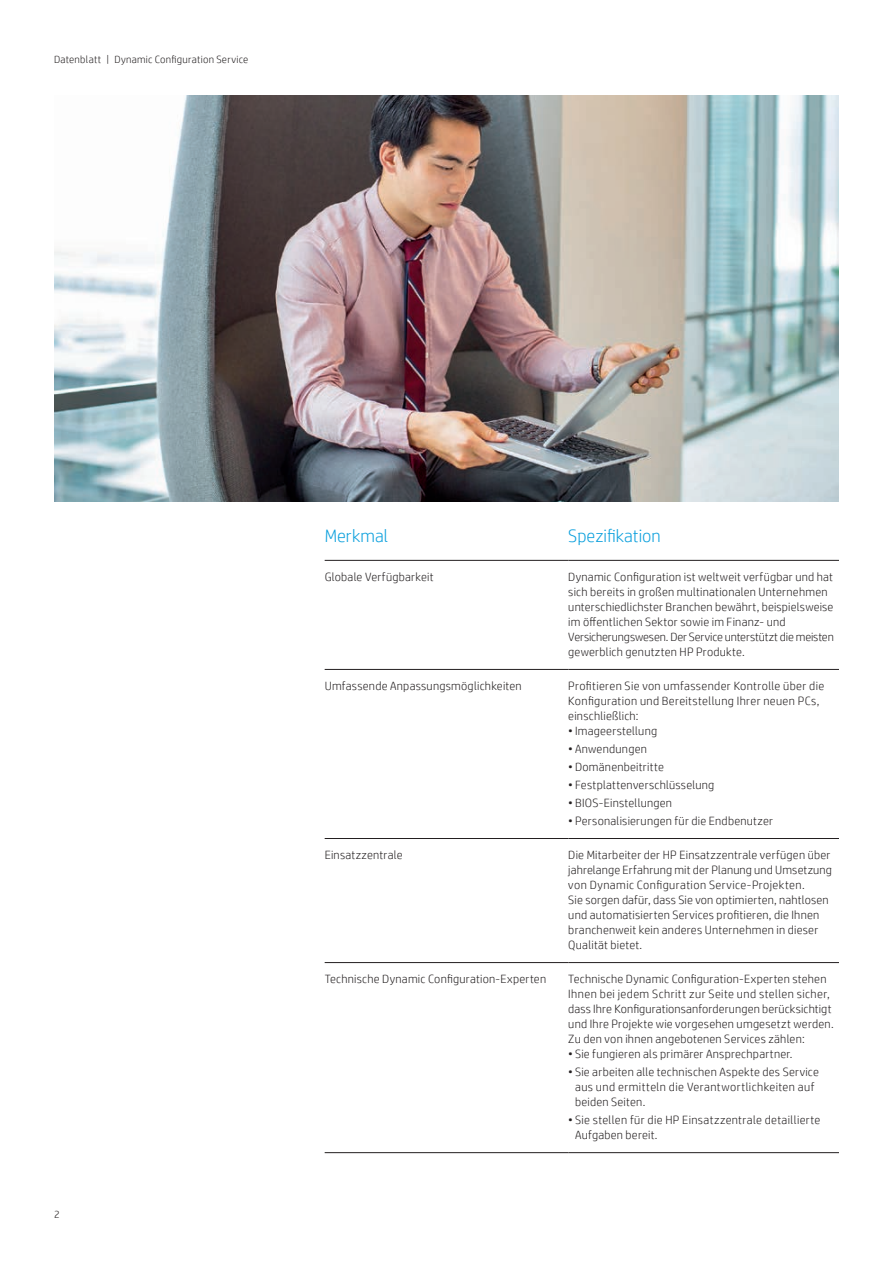
<style>
.page{position:relative;width:893px;height:1263px;background:#fff}
.page>*{position:absolute;margin:0;border:0;box-sizing:border-box;transform-origin:0 0}
.Subhead_table_12_14{font:300 18px "HP Simplified";color:#0ca0dd}
.Table_text_8pt{font:300 12px/15px "HP Simplified";letter-spacing:.02em;color:#231f20}
.Page_number_left{font:300 10.5px "HP Simplified";letter-spacing:.025em;color:#231f20}
</style>
<div class="page">
<img style="left:54px;top:95px;width:785px;height:406px">
<hr style="left:325px;top:669px;width:243px;height:1px;background:#231f20">
<hr style="left:568px;top:669px;width:271px;height:1px;background:#231f20">
<hr style="left:325px;top:838px;width:243px;height:1px;background:#231f20">
<hr style="left:568px;top:838px;width:271px;height:1px;background:#231f20">
<hr style="left:325px;top:962px;width:243px;height:1px;background:#231f20">
<hr style="left:568px;top:962px;width:271px;height:1px;background:#231f20">
<hr style="left:325px;top:1152px;width:243px;height:1px;background:#231f20">
<hr style="left:568px;top:1152px;width:271px;height:1px;background:#231f20">
<hr style="left:325px;top:560px;width:243px;height:1px;background:#231f20">
<hr style="left:568px;top:560px;width:271px;height:1px;background:#231f20">
<p class="Page_number_left" style="left:54px;top:52px;width:196px">Datenblatt | Dynamic Configuration Service</p>
<p class="Page_number_left" style="left:54px;top:1207px;width:7px">2</p>
<p class="Subhead_table_12_14" style="left:325px;top:523px;width:65px">Merkmal</p>
<p class="Subhead_table_12_14" style="left:568px;top:523px;width:94px">Spezifikation</p>
<p class="Table_text_8pt" style="left:325px;top:569px;width:111px">Globale Verfügbarkeit</p>
<p class="Table_text_8pt" style="left:568px;top:569px;width:267px">Dynamic Configuration ist weltweit verfügbar und hat sich bereits in großen multinationalen Unternehmen unterschiedlichster Branchen bewährt, beispielsweise im öffentlichen Sektor sowie im Finanz- und Versicherungswesen. Der Service unterstützt die meisten gewerblich genutzten HP Produkte.</p>
<p class="Table_text_8pt" style="left:325px;top:678px;width:199px">Umfassende Anpassungsmöglichkeiten</p>
<p class="Table_text_8pt" style="left:568px;top:678px;width:257px">Profitieren Sie von umfassender Kontrolle über die<br>Konfiguration und Bereitstellung Ihrer neuen PCs, einschließlich:</p>
<p class="Table_text_8pt" style="left:568px;top:723px;width:90px">•Imageerstellung</p>
<p class="Table_text_8pt" style="left:568px;top:741px;width:80px">• Anwendungen</p>
<p class="Table_text_8pt" style="left:568px;top:759px;width:97px">• Domänenbeitritte</p>
<p class="Table_text_8pt" style="left:568px;top:777px;width:148px">• Festplattenverschlüsselung</p>
<p class="Table_text_8pt" style="left:568px;top:795px;width:105px">• BIOS-Einstellungen</p>
<p class="Table_text_8pt" style="left:568px;top:813px;width:206px">• Personalisierungen für die Endbenutzer</p>
<p class="Table_text_8pt" style="left:325px;top:847px;width:80px">Einsatzzentrale</p>
<p class="Table_text_8pt" style="left:568px;top:847px;width:265px">Die Mitarbeiter der HP Einsatzzentrale verfügen über jahrelange Erfahrung mit der Planung und Umsetzung von Dynamic Configuration Service-Projekten.<br>Sie sorgen dafür, dass Sie von optimierten, nahtlosen und automatisierten Services profitieren, die Ihnen branchenweit kein anderes Unternehmen in dieser Qualität bietet.</p>
<p class="Table_text_8pt" style="left:325px;top:971px;width:223px">Technische Dynamic Configuration-Experten</p>
<p class="Table_text_8pt" style="left:568px;top:971px;width:267px">Technische Dynamic Configuration-Experten stehen Ihnen bei jedem Schritt zur Seite und stellen sicher, dass Ihre Konfigurationsanforderungen berücksichtigt und Ihre Projekte wie vorgesehen umgesetzt werden.<br>Zu den von ihnen angebotenen Services zählen:</p>
<p class="Table_text_8pt" style="left:568px;top:1046px;width:226px">• Sie fungieren als primärer Ansprechpartner.</p>
<p class="Table_text_8pt" style="left:575px;top:1064px;width:245px;text-indent:-7px">• Sie arbeiten alle technischen Aspekte des Service aus und ermitteln die Verantwortlichkeiten auf beiden Seiten.</p>
<p class="Table_text_8pt" style="left:575px;top:1112px;width:247px;text-indent:-7px">• Sie stellen für die HP Einsatzzentrale detaillierte<br>Aufgaben bereit.</p>
</div>
